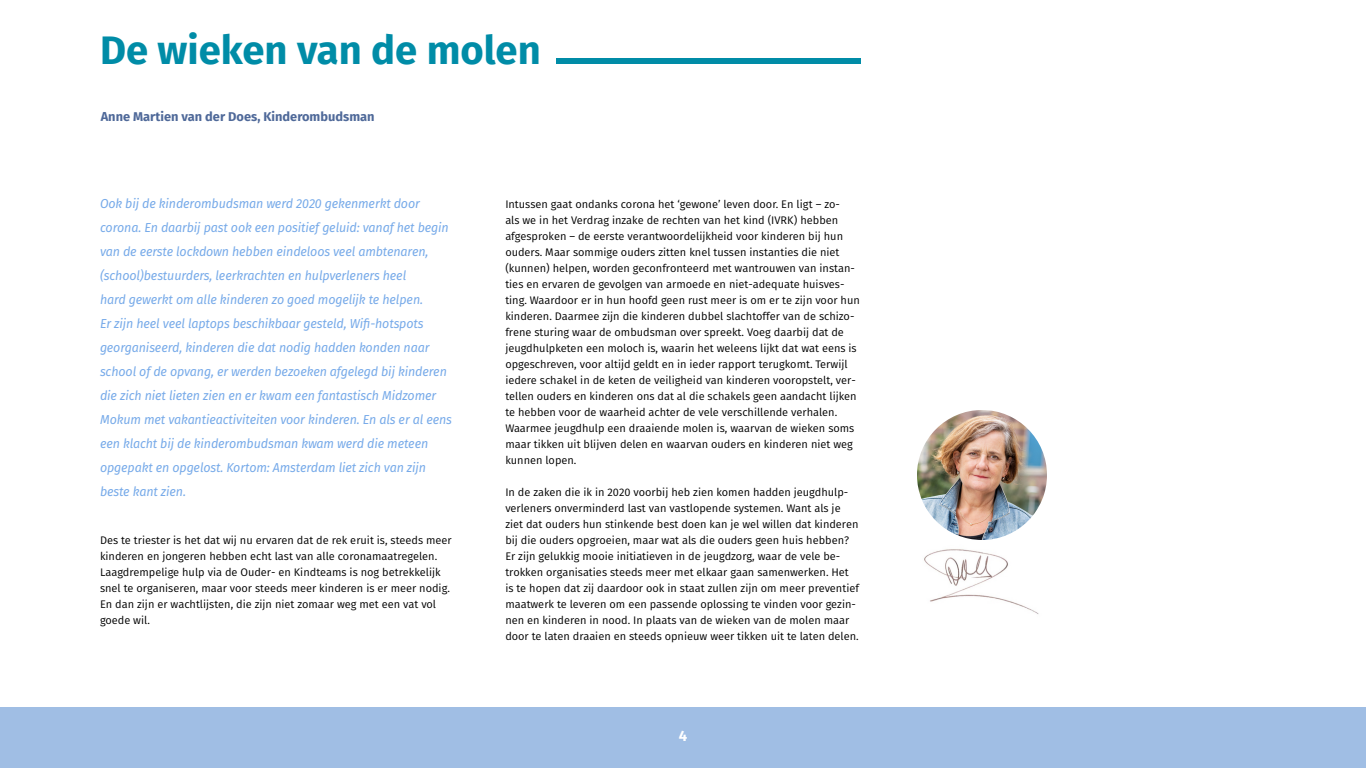
<style>
.page{position:relative;width:1366px;height:768px;background:#fff}
.page>*{position:absolute;margin:0;border:0;box-sizing:border-box;transform-origin:0 0}
.kop{font:700 40px "Fira Sans";color:#008ca7}
.t1{font:700 15px "Fira Sans";color:#fff}
.body_intro{font:italic 13px/24px "Fira Sans";letter-spacing:-.01em;color:#77aae9;scale:.96 1}
.voetnoot{font:700 12.8px "Fira Sans";color:#4f6999}
.body{font:11px/16px "Fira Sans";color:#000}
</style>
<div class="page">
<div style="left:0;top:708px;width:1366px;height:60px;background:#a0bee4"></div>
<div style="left:556px;top:59px;width:305px;height:5px;background:#008ca7"></div>
<img style="left:917px;top:410px;width:130px;height:130px;border-radius:65px">
<img style="left:924px;top:534px;width:115px;height:80px">
<p class="kop" style="left:100px;top:16px;width:442px">De wieken van de molen</p>
<p class="voetnoot" style="left:101px;top:105px;width:275px">Anne Martien van der Does, Kinderombudsman</p>
<p class="body_intro" style="left:100px;top:192px;width:368px">Ook bij de kinderombudsman werd 2020 gekenmerkt door corona. En daarbij past ook een positief geluid: vanaf het begin van de eerste lockdown hebben eindeloos veel ambtenaren, (school)bestuurders, leerkrachten en hulpverleners heel<br>hard gewerkt om alle kinderen zo goed mogelijk te helpen.<br>Er zijn heel veel laptops beschikbaar gesteld, Wifi-hotspots georganiseerd, kinderen die dat nodig hadden konden naar school of de opvang, er werden bezoeken afgelegd bij kinderen die zich niet lieten zien en er kwam een fantastisch Midzomer Mokum met vakantieactiviteiten voor kinderen. En als er al eens een klacht bij de kinderombudsman kwam werd die meteen opgepakt en opgelost. Kortom: Amsterdam liet zich van zijn beste kant zien.</p>
<p class="body" style="left:100px;top:533px;width:353px">Des te triester is het dat wij nu ervaren dat de rek eruit is, steeds meer kinderen en jongeren hebben echt last van alle coronamaatregelen.<br>Laagdrempelige hulp via de Ouder- en Kindteams is nog betrekkelijk snel te organiseren, maar voor steeds meer kinderen is er meer nodig.<br>En dan zijn er wachtlijsten, die zijn niet zomaar weg met een vat vol goede wil.</p>
<p class="body" style="left:505px;top:197px;width:356px">Intussen gaat ondanks corona het ‘gewone’ leven door. En ligt – zo-<br>als we in het Verdrag inzake de rechten van het kind (IVRK) hebben afgesproken – de eerste verantwoordelijkheid voor kinderen bij hun ouders. Maar sommige ouders zitten knel tussen instanties die niet (kunnen) helpen, worden geconfronteerd met wantrouwen van instan&shy;ties en ervaren de gevolgen van armoede en niet-adequate huisves&shy;ting. Waardoor er in hun hoofd geen rust meer is om er te zijn voor hun kinderen. Daarmee zijn die kinderen dubbel slachtoffer van de schizo&shy;frene sturing waar de ombudsman over spreekt. Voeg daarbij dat de jeugdhulpketen een moloch is, waarin het weleens lijkt dat wat eens is opgeschreven, voor altijd geldt en in ieder rapport terugkomt. Terwijl iedere schakel in de keten de veiligheid van kinderen vooropstelt, ver&shy;tellen ouders en kinderen ons dat al die schakels geen aandacht lijken te hebben voor de waarheid achter de vele verschillende verhalen.<br>Waarmee jeugdhulp een draaiende molen is, waarvan de wieken soms maar tikken uit blijven delen en waarvan ouders en kinderen niet weg kunnen lopen.</p>
<p class="body" style="left:505px;top:485px;width:355px">In de zaken die ik in 2020 voorbij heb zien komen hadden jeugdhulp&shy;verleners onverminderd last van vastlopende systemen. Want als je ziet dat ouders hun stinkende best doen kan je wel willen dat kinderen bij die ouders opgroeien, maar wat als die ouders geen huis hebben?</p>
<p class="body" style="left:505px;top:549px;width:355px">Er zijn gelukkig mooie initiatieven in de jeugdzorg, waar de vele be&shy;trokken organisaties steeds meer met elkaar gaan samenwerken. Het is te hopen dat zij daardoor ook in staat zullen zijn om meer preventief maatwerk te leveren om een passende oplossing te vinden voor gezin&shy;nen en kinderen in nood. In plaats van de wieken van de molen maar door te laten draaien en steeds opnieuw weer tikken uit te laten delen.</p>
<h2 class="t1" style="left:679px;top:723px;width:10px">4</h2>
</div>
